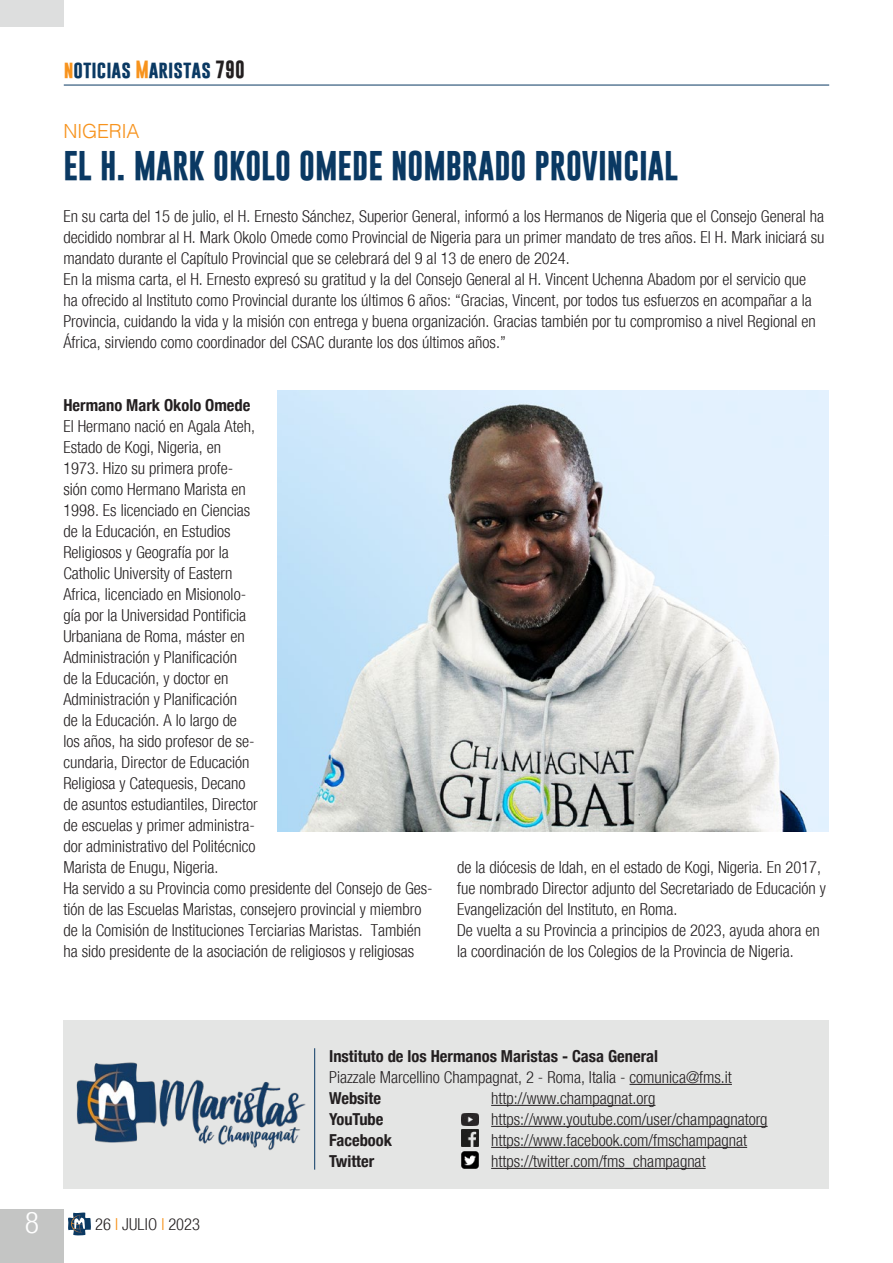
<style>
.page{position:relative;width:893px;height:1263px;background:#fff}
.page>*{position:absolute;margin:0;border:0;box-sizing:border-box;transform-origin:0 0}
.Titolo{font:700 30px "Gobold";color:#0a3963}
.t1{font:300 condensed 30px "Helvetica Neue";color:#fff}
.sommario{font:300 19.5px "Helvetica";letter-spacing:-.015em;color:#f7931d}
.t2{font:700 18px "Gobold";color:#0a3963}
.Testo_normal{font:300 condensed 16.5px/21px "Helvetica Neue";color:#231f20}
.Testo_normal-2{font:700 condensed 16.5px "Helvetica Neue";color:#231f20}
.s1{color:#f7931d}
.s2{color:#231f20}
</style>
<div class="page">
<hr style="left:64px;top:85px;width:765px;height:1px;background:#0a3963">
<svg style="left:68px;top:1212px;width:23px;height:23px"></svg>
<div style="left:0;top:1209px;width:64px;height:54px;background:#c4c5c4"></div>
<div style="left:0;top:0;width:64px;height:27px;background:#dddede"></div>
<div style="left:64px;top:1020px;width:765px;height:168px;background:#e4e5e4"></div>
<hr style="left:629px;top:1084px;width:103px;height:1px;background:#231f20">
<hr style="left:314px;top:1048px;width:1px;height:122px;background:#0a3963">
<img style="left:76px;top:1062px;width:230px;height:89px">
<hr style="left:491px;top:1105px;width:164px;height:1px;background:#231f20">
<hr style="left:491px;top:1126px;width:277px;height:1px;background:#231f20">
<hr style="left:491px;top:1147px;width:256px;height:1px;background:#231f20">
<hr style="left:491px;top:1168px;width:215px;height:1px;background:#231f20">
<img style="left:461px;top:1129px;width:17px;height:17px">
<img style="left:461px;top:1152px;width:17px;height:17px">
<img style="left:461px;top:1113px;width:17px;height:12px">
<img style="left:278px;top:390px;width:551px;height:441px">
<p class="t2" style="left:64px;top:57px;width:182px"><span class="s1">n</span>oticias <span class="s1">M</span>aristas <span class="s2">790</span></p>
<p class="sommario" style="left:63px;top:114px;width:78px">NIGERIA</p>
<p class="Titolo" style="left:63px;top:146px;width:616px">EL H. MARK OKOLO OMEDE NOMBRADO PROVINCIAL</p>
<p class="Testo_normal" style="left:63px;top:206px;width:763px;text-align:justify">En su carta del 15 de julio, el H. Ernesto Sánchez, Superior General, informó a los Hermanos de Nigeria que el Consejo General ha decidido nombrar al H. Mark Okolo Omede como Provincial de Nigeria para un primer mandato de tres años. El H. Mark iniciará su mandato durante el Capítulo Provincial que se celebrará del 9 al 13 de enero de 2024.</p>
<p class="Testo_normal" style="left:63px;top:269px;width:754px">En la misma carta, el H. Ernesto expresó su gratitud y la del Consejo General al H. Vincent Uchenna Abadom por el servicio que ha ofrecido al Instituto como Provincial durante los últimos 6 años: “Gracias, Vincent, por todos tus esfuerzos en acompañar a la Provincia, cuidando la vida y la misión con entrega y buena organización. Gracias también por tu compromiso a nivel Regional en África, sirviendo como coordinador del CSAC durante los dos últimos años.”</p>
<p class="Testo_normal-2" style="left:63px;top:391px;width:189px">Hermano Mark Okolo Omede</p>
<p class="Testo_normal" style="left:63px;top:416px;width:196px">El Hermano nació en Agala Ateh,<br>Estado de Kogi, Nigeria, en<br>1973. Hizo su primera profe&shy;sión como Hermano Marista en<br>1998. Es licenciado en Ciencias de la Educación, en Estudios<br>Religiosos y Geografía por la<br>Catholic University of Eastern<br>Africa, licenciado en Misionolo&shy;gía por la Universidad Pontificia<br>Urbaniana de Roma, máster en<br>Administración y Planificación<br>de la Educación, y doctor en<br>Administración y Planificación<br>de la Educación. A lo largo de<br>los años, ha sido profesor de se&shy;cundaria, Director de Educación<br>Religiosa y Catequesis, Decano de asuntos estudiantiles, Director de escuelas y primer administra&shy;dor administrativo del Politécnico<br>Marista de Enugu, Nigeria.</p>
<p class="Testo_normal" style="left:63px;top:878px;width:371px">Ha servido a su Provincia como presidente del Consejo de Ges&shy;tión de las Escuelas Maristas, consejero provincial y miembro de la Comisión de Instituciones Terciarias Maristas. También ha sido presidente de la asociación de religiosos y religiosas</p>
<p class="Testo_normal" style="left:457px;top:857px;width:370px">de la diócesis de Idah, en el estado de Kogi, Nigeria. En 2017, fue nombrado Director adjunto del Secretariado de Educación y<br>Evangelización del Instituto, en Roma.</p>
<p class="Testo_normal" style="left:457px;top:920px;width:364px">De vuelta a su Provincia a principios de 2023, ayuda ahora en la coordinación de los Colegios de la Provincia de Nigeria.</p>
<h1 class="t1" style="left:25px;top:1205px;width:16px">8</h1>
<p class="Testo_normal" style="left:95px;top:1214px;width:106px">26 <span class="s1">I</span> JULIO <span class="s1">I</span> 2023</p>
<p class="Testo_normal-2" style="left:329px;top:1042px;width:331px">Instituto de los Hermanos Maristas - Casa General</p>
<p class="Testo_normal" style="left:329px;top:1067px;width:404px">Piazzale Marcellino Champagnat, 2 - Roma, Italia - comunica@fms.it</p>
<p class="Testo_normal-2" style="left:329px;top:1084px;width:53px">Website</p>
<p class="Testo_normal" style="left:491px;top:1088px;width:166px">http://www.champagnat.org</p>
<p class="Testo_normal-2" style="left:329px;top:1105px;width:56px">YouTube</p>
<p class="Testo_normal" style="left:491px;top:1109px;width:278px">https://www.youtube.com/user/champagnatorg</p>
<p class="Testo_normal-2" style="left:329px;top:1126px;width:64px">Facebook</p>
<p class="Testo_normal" style="left:491px;top:1130px;width:257px">https://www.facebook.com/fmschampagnat</p>
<p class="Testo_normal-2" style="left:329px;top:1147px;width:47px">Twitter</p>
<p class="Testo_normal" style="left:491px;top:1151px;width:216px">https://twitter.com/fms_champagnat</p>
</div>
